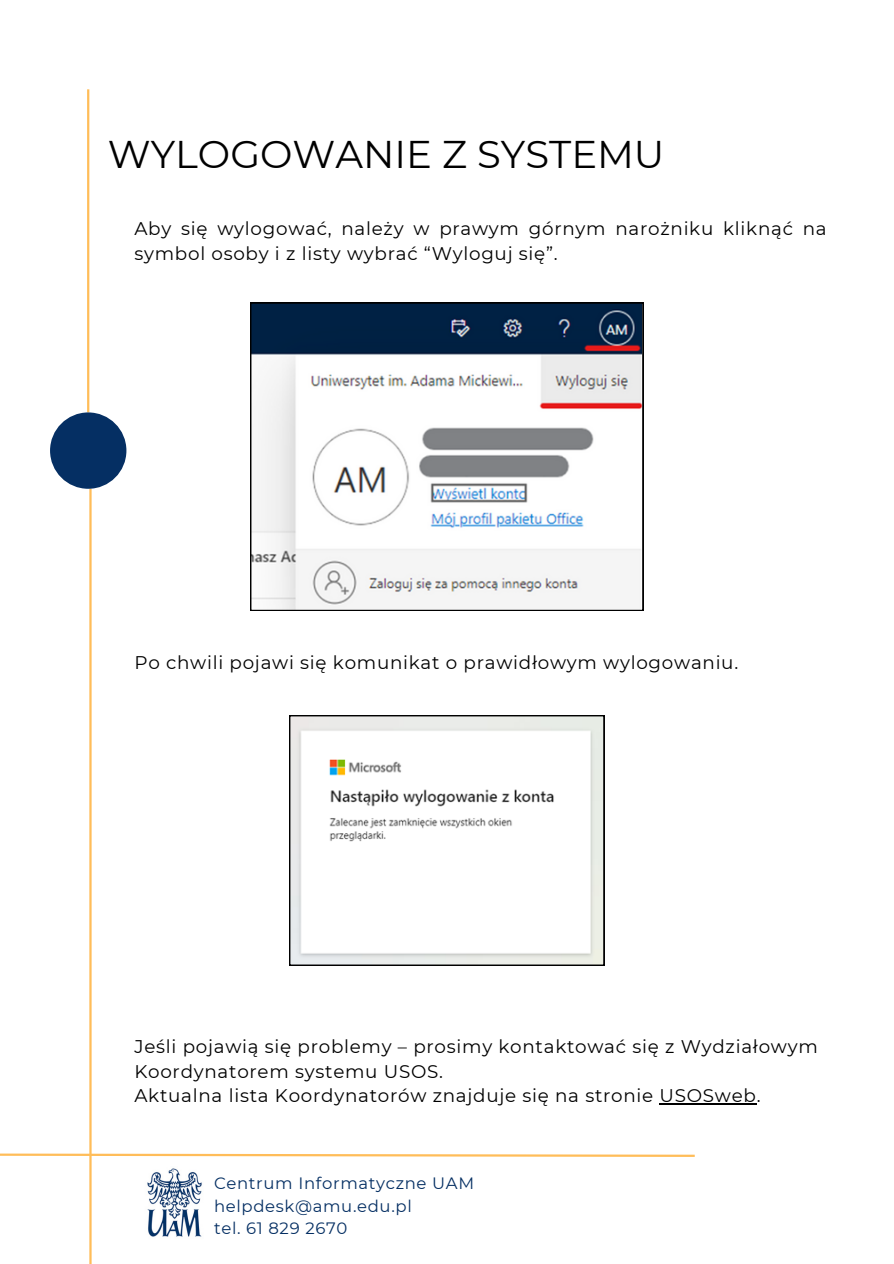
<style>
.page{position:relative;width:894px;height:1264px;background:#fff}
.page>*{position:absolute;margin:0;border:0;box-sizing:border-box;transform-origin:0 0}
.t1{font:38.55px "Montserrat";color:#000}
.t2{font:18.3px/24.8px "Montserrat";letter-spacing:.04em;color:#000}
.t3{font:16.5px "Montserrat";letter-spacing:.04em;color:#052f63}
</style>
<div class="page">
<hr style="left:87px;top:89px;width:2px;height:323px;background:#ffbd59">
<hr style="left:89px;top:489px;width:3px;height:774px;background:#ffbd59">
<div style="left:50px;top:412px;width:76px;height:77px;background:#052f63;border-radius:50%"></div>
<img style="left:147px;top:1168px;width:55px;height:69px">
<svg style="left:0;top:1152px;width:695px;height:5px"></svg>
<svg style="left:250px;top:302px;width:393px;height:309px"></svg>
<svg style="left:289px;top:715px;width:315px;height:250px"></svg>
<hr style="left:659px;top:1103px;width:97px;height:1px;background:#000">
<p class="t1" style="left:108px;top:131px;width:558px">WYLOGOWANIE Z SYSTEMU</p>
<h2 class="t2" style="left:134px;top:216px;width:693px">Aby się wylogować, należy w prawym górnym narożniku kliknąć na symbol osoby i z listy wybrać “Wyloguj się”.</h2>
<p class="t2" style="left:134px;top:649px;width:605px">Po chwili pojawi się komunikat o prawidłowym wylogowaniu.</p>
<p class="t2" style="left:134px;top:1033px;width:684px">Jeśli pojawią się problemy – prosimy kontaktować się z Wydziałowym<br>Koordynatorem systemu USOS.<br>Aktualna lista Koordynatorów znajduje się na stronie USOSweb.</p>
<h2 class="t3" style="left:214px;top:1173px;width:261px">Centrum Informatyczne UAM</h2>
<p class="t3" style="left:214px;top:1195px;width:199px">helpdesk@amu.edu.pl</p>
<p class="t3" style="left:214px;top:1218px;width:135px">tel. 61 829 2670</p>
</div>
